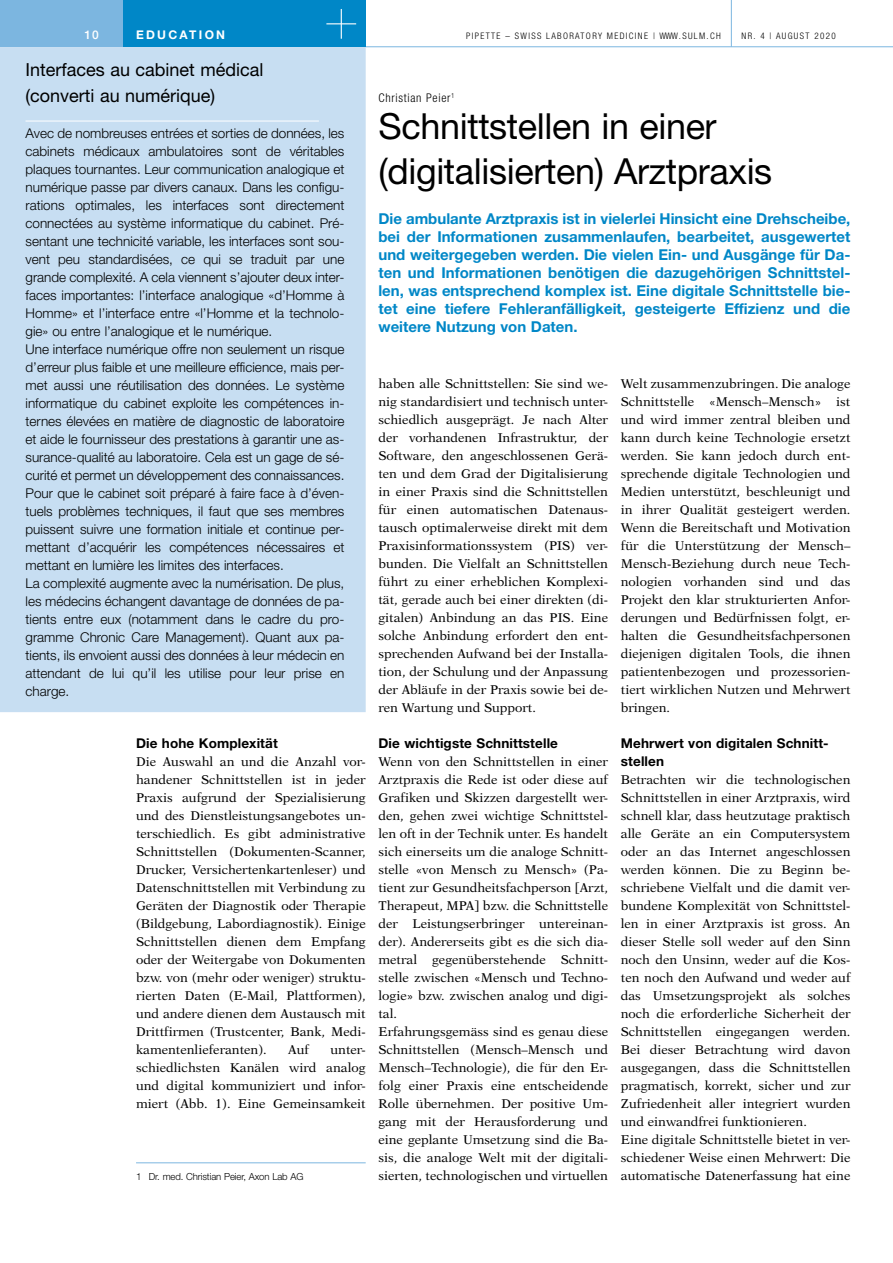
<style>
.page{position:relative;width:893px;height:1263px;background:#fff}
.page>*{position:absolute;margin:0;border:0;box-sizing:border-box;transform-origin:0 0}
.t1{font:36px/45px "Helvetica Neue";letter-spacing:-.01em;color:#000}
.t2{font:18px/25.5px "Helvetica Neue";color:#000}
.t3{font:700 15px/18px "Helvetica Neue";color:#0087c7;text-align:justify}
.t4{font:300 13.5px/18px "Helvetica Neue";color:#000}
.t5{font:700 13.5px/18px "Helvetica Neue";letter-spacing:.01em;color:#000}
.t6{font:12.75px/18px "New Aster";color:#000;text-align:justify}
.t7{font:300 condensed 12px "Helvetica Neue";letter-spacing:.06em;color:#000}
.t8{font:700 12px "Helvetica Neue";letter-spacing:.19em;color:#fff}
.t9{font:500 12px "Helvetica Neue";color:#fff}
.t10{font:300 9.75px "Helvetica Neue";letter-spacing:-.01em;color:#000}
.t11{font:300 condensed 9px "Helvetica Neue";letter-spacing:.15em;color:#000}
</style>
<div class="page">
<hr style="left:0;top:46px;width:893px;height:1px;background:#7cb6e0">
<div style="left:0;top:0;width:365px;height:47px;background:#7cb6e0"></div>
<div style="left:123px;top:0;width:242px;height:47px;background:#0087c7"></div>
<hr style="left:731px;top:0;width:1px;height:47px;background:#7cb6e0">
<hr style="left:326px;top:23px;width:30px;height:1px;background:#fff">
<hr style="left:341px;top:9px;width:1px;height:30px;background:#fff">
<hr style="left:136px;top:1162px;width:230px;height:1px;background:#7cb6e0">
<div style="left:0;top:47px;width:366px;height:665px;background:#c7def2"></div>
<p class="t9" style="left:84px;top:27px;width:16px">10</p>
<p class="t8" style="left:136px;top:27px;width:91px">EDUCATION</p>
<p class="t11" style="left:466px;top:30px;width:256px">PIPETTE – SWISS LABORATORY MEDICINE | WWW.SULM.CH</p>
<p class="t11" style="left:742px;top:30px;width:96px">NR. 4 | AUGUST 2020</p>
<h2 class="t2" style="left:26px;top:57px;width:239px">Interfaces au cabinet médical (converti au numérique)</h2>
<p class="t4" style="left:26px;top:124px;width:320px">Avec de nombreuses entrées et sorties de données, les cabinets médicaux ambulatoires sont de véritables plaques tournantes. Leur communication analogique et numérique passe par divers canaux. Dans les configu&shy;rations optimales, les interfaces sont directement connectées au système informatique du cabinet. Pré&shy;sentant une technicité variable, les interfaces sont sou&shy;vent peu standardisées, ce qui se traduit par une grande complexité. A cela viennent s’ajouter deux inter&shy;faces importantes: l’interface analogique «d’Homme à Homme» et l’interface entre «l’Homme et la technolo&shy;gie» ou entre l’analogique et le numérique.<br>Une interface numérique offre non seulement un risque d’erreur plus faible et une meilleure efficience, mais per&shy;met aussi une réutilisation des données. Le système informatique du cabinet exploite les compétences in&shy;ternes élevées en matière de diagnostic de laboratoire et aide le fournisseur des prestations à garantir une as&shy;surance-qualité au laboratoire. Cela est un gage de sé&shy;curité et permet un développement des connaissances.<br>Pour que le cabinet soit préparé à faire face à d’éven&shy;tuels problèmes techniques, il faut que ses membres puissent suivre une formation initiale et continue per&shy;mettant d’acquérir les compétences nécessaires et mettant en lumière les limites des interfaces.<br>La complexité augmente avec la numérisation. De plus, les médecins échangent davantage de données de pa&shy;tients entre eux (notamment dans le cadre du pro&shy;gramme Chronic Care Management). Quant aux pa&shy;tients, ils envoient aussi des données à leur médecin en attendant de lui qu’il les utilise pour leur prise en charge.</p>
<p class="t7" style="left:378px;top:91px;width:78px">Christian Peier<sup>1</sup></p>
<h1 class="t1" style="left:378px;top:103px;width:395px">Schnittstellen in einer (digitalisierten) Arztpraxis</h1>
<p class="t3" style="left:378px;top:209px;width:473px">Die ambulante Arztpraxis ist in vielerlei Hinsicht eine Drehscheibe, bei der Informationen zusammenlaufen, bearbeitet, ausgewertet und weitergegeben werden. Die vielen Ein- und Ausgänge für Da&shy;ten und Informationen benötigen die dazugehörigen Schnittstel&shy;len, was entsprechend komplex ist. Eine digitale Schnittstelle bie&shy;tet eine tiefere Fehleranfälligkeit, gesteigerte Effizienz und die weitere Nutzung von Daten.</p>
<p class="t6" style="left:378px;top:375px;width:231px">haben alle Schnittstellen: Sie sind we&shy;nig standardisiert und technisch unter&shy;schiedlich ausgeprägt. Je nach Alter der vorhandenen Infrastruktur, der Software, den angeschlossenen Gerä&shy;ten und dem Grad der Digitalisierung in einer Praxis sind die Schnittstellen für einen automatischen Datenaus&shy;tausch optimalerweise direkt mit dem Praxisinformationssystem (PIS) ver&shy;bunden. Die Vielfalt an Schnittstellen führt zu einer erheblichen Komplexi&shy;tät, gerade auch bei einer direkten (di&shy;gitalen) Anbindung an das PIS. Eine solche Anbindung erfordert den ent&shy;sprechenden Aufwand bei der Installa&shy;tion, der Schulung und der Anpassung der Abläufe in der Praxis sowie bei de&shy;ren Wartung und Support.</p>
<p class="t5" style="left:378px;top:734px;width:181px">Die wichtigste Schnittstelle</p>
<p class="t6" style="left:378px;top:753px;width:231px;text-align:left">Wenn von den Schnittstellen in einer Arztpraxis die Rede ist oder diese auf Grafiken und Skizzen dargestellt wer&shy;den, gehen zwei wichtige Schnittstel&shy;len oft in der Technik unter. Es handelt sich einerseits um die analoge Schnitt&shy;stelle «von Mensch zu Mensch» (Pa&shy;tient zur Gesundheitsfachperson [Arzt, Therapeut, MPA] bzw. die Schnittstelle der Leistungserbringer untereinan&shy;der). Andererseits gibt es die sich dia&shy;metral gegenüberstehende Schnitt&shy;stelle zwischen «Mensch und Techno&shy;logie» bzw. zwischen analog und digi&shy;tal.<br>Erfahrungsgemäss sind es genau diese Schnittstellen (Mensch–Mensch und Mensch–Technologie), die für den Er&shy;folg einer Praxis eine entscheidende Rolle übernehmen. Der positive Um&shy;gang mit der Herausforderung und eine geplante Umsetzung sind die Ba&shy;sis, die analoge Welt mit der digitali&shy;sierten, technologischen und virtuellen</p>
<p class="t6" style="left:621px;top:375px;width:231px">Welt zusammenzubringen. Die analoge Schnittstelle «Mensch–Mensch» ist und wird immer zentral bleiben und kann durch keine Technologie ersetzt werden. Sie kann jedoch durch ent&shy;sprechende digitale Technologien und Medien unterstützt, beschleunigt und in ihrer Qualität gesteigert werden.<br>Wenn die Bereitschaft und Motivation für die Unterstützung der Mensch– Mensch-Beziehung durch neue Tech&shy;nologien vorhanden sind und das Projekt den klar strukturierten Anfor&shy;derungen und Bedürfnissen folgt, er&shy;halten die Gesundheitsfachpersonen diejenigen digitalen Tools, die ihnen patientenbezogen und prozessorien&shy;tiert wirklichen Nutzen und Mehrwert bringen.</p>
<p class="t5" style="left:621px;top:734px;width:209px">Mehrwert von digitalen Schnitt&shy;stellen</p>
<p class="t6" style="left:621px;top:771px;width:231px;text-align:left">Betrachten wir die technologischen Schnittstellen in einer Arztpraxis, wird schnell klar, dass heutzutage praktisch alle Geräte an ein Computersystem oder an das Internet angeschlossen werden können. Die zu Beginn be&shy;schriebene Vielfalt und die damit ver&shy;bundene Komplexität von Schnittstel&shy;len in einer Arztpraxis ist gross. An dieser Stelle soll weder auf den Sinn noch den Unsinn, weder auf die Kos&shy;ten noch den Aufwand und weder auf das Umsetzungsprojekt als solches noch die erforderliche Sicherheit der Schnittstellen eingegangen werden.<br>Bei dieser Betrachtung wird davon ausgegangen, dass die Schnittstellen pragmatisch, korrekt, sicher und zur Zufriedenheit aller integriert wurden und einwandfrei funktionieren.<br>Eine digitale Schnittstelle bietet in ver&shy;schiedener Weise einen Mehrwert: Die</p>
<p class="t5" style="left:136px;top:734px;width:143px">Die hohe Komplexität</p>
<p class="t6" style="left:136px;top:753px;width:231px">Die Auswahl an und die Anzahl vor&shy;handener Schnittstellen ist in jeder Praxis aufgrund der Spezialisierung und des Dienstleistungsangebotes un&shy;terschiedlich. Es gibt administrative Schnittstellen (Dokumenten-Scanner, Drucker, Versichertenkartenleser) und Datenschnittstellen mit Verbindung zu Geräten der Diagnostik oder Therapie (Bildgebung, Labordiagnostik). Einige Schnittstellen dienen dem Empfang oder der Weitergabe von Dokumenten bzw. von (mehr oder weniger) struktu&shy;rierten Daten (E-Mail, Plattformen), und andere dienen dem Austausch mit Drittfirmen (Trustcenter, Bank, Medi&shy;kamentenlieferanten).</p>
<p class="t6" style="left:288px;top:1041px;width:22px">Auf</p>
<p class="t6" style="left:136px;top:1041px;width:231px;text-indent:194px">unter&shy;schiedlichsten Kanälen wird analog und digital kommuniziert und infor&shy;miert (Abb. 1). Eine Gemeinsamkeit</p>
<p class="t10" style="left:136px;top:1171px;width:169px">1 Dr. med. Christian Peier, Axon Lab AG</p>
<p class="t6" style="left:621px;top:1167px;width:231px">automatische Datenerfassung hat eine</p>
</div>
